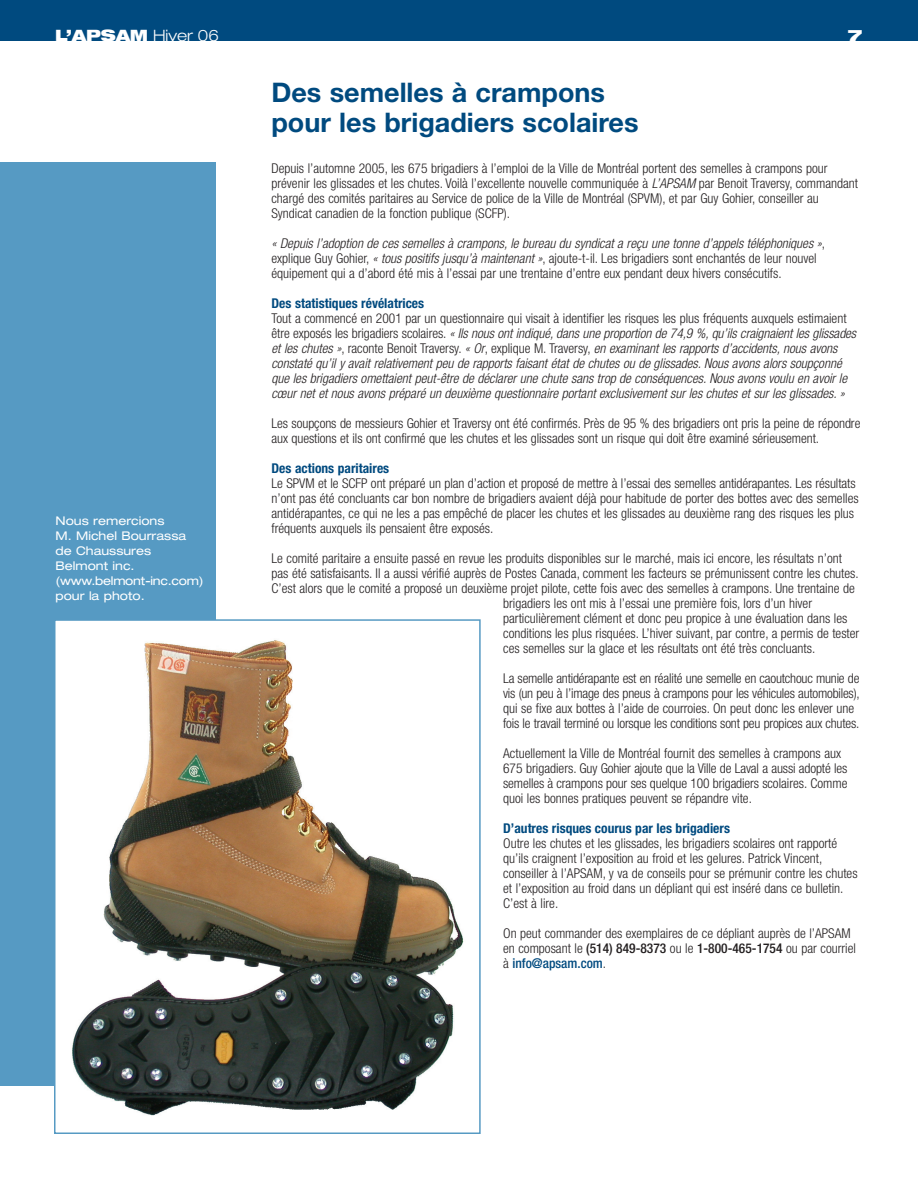
<style>
.page{position:relative;width:918px;height:1188px;background:#fff}
.page>*{position:absolute;margin:0;border:0;box-sizing:border-box;transform-origin:0 0}
.t1{font:700 27px/30px "Helvetica Neue";color:#004a7f}
.t2{font:900 expanded 15.75px "Helvetica Neue";color:#fff}
.t3{font:300 condensed 13.5px/15px "Helvetica Neue";color:#231f20}
.t4{font:italic 300 condensed 13.5px/15px "Helvetica Neue";color:#231f20}
.t5{font:700 condensed 13.5px "Helvetica Neue";color:#004a7f}
.t6{font:expanded 12px/15px "Helvetica Neue";color:#fff}
.s1{font-weight:300}
.s2{font-style:italic}
.s3{font-style:normal}
.s4{font-weight:500}
.s5{font-weight:500;color:#004a7f}
</style>
<div class="page">
<div style="left:0;top:0;width:918px;height:41px;background:#004a7f"></div>
<div style="left:0;top:162px;width:216px;height:923px;background:#569ac3"></div>
<img style="left:57px;top:622px;width:407px;height:494px">
<div style="left:54px;top:619px;width:427px;height:515px;border:2px solid #569ac3"></div>
<p class="t2" style="left:55px;top:29px;width:165px">L’APSAM <span class="s1">Hiver 06</span></p>
<p class="t2" style="left:848px;top:30px;width:16px">7</p>
<p class="t6" style="left:56px;top:514px;width:150px">Nous remercions<br>M. Michel Bourrassa de Chaussures<br>Belmont inc. (www.belmont-inc.com) pour la photo.</p>
<h1 class="t1" style="left:272px;top:80px;width:369px">Des semelles à crampons pour les brigadiers scolaires</h1>
<p class="t3" style="left:271px;top:162px;width:588px">Depuis l’automne 2005, les 675 brigadiers à l’emploi de la Ville de Montréal portent des semelles à crampons pour prévenir les glissades et les chutes. Voilà l’excellente nouvelle communiquée à <span class="s2">L’APSAM</span>par Benoit Traversy, commandant chargé des comités paritaires au Service de police de la Ville de Montréal (SPVM), et par Guy Gohier, conseiller au Syndicat canadien de la fonction publique (SCFP).</p>
<p class="t3" style="left:272px;top:237px;width:555px"><span class="s2">« Depuis l’adoption de ces semelles à crampons, le bureau du syndicat a reçu une tonne d’appels téléphoniques »</span>, explique Guy Gohier, <span class="s2">« tous positifs jusqu’à maintenant »</span>, ajoute-t-il. Les brigadiers sont enchantés de leur nouvel équipement qui a d’abord été mis à l’essai par une trentaine d’entre eux pendant deux hivers consécutifs.</p>
<p class="t5" style="left:272px;top:298px;width:154px">Des statistiques révélatrices</p>
<p class="t4" style="left:271px;top:312px;width:589px"><span class="s3">Tout a commencé en 2001 par un questionnaire qui visait à identifier les risques les plus fréquents auxquels estimaient<br>ê t r e e x p o s é s l e s b r i g a d i e r s s c o l a i r e s .</span> « Ils nous ont indiqué, dans une proportion de 74,9 %, qu’ils craignaient les glissades et les chutes »<span class="s3">, r a c o n t e B e n o i t Tr a v e r s y.</span> « Or<span class="s3">, e x p l i q u e M . Tr a v e r s y,</span> en examinant les rapports d’accidents, nous avons constaté qu’il y avait relativement peu de rapports faisant état de chutes ou de glissades. Nous avons alors soupçonné que les brigadiers omettaient peut-être de déclarer une chute sans trop de conséquences. Nous avons voulu en avoir le cœur net et nous avons préparé un deuxième questionnaire portant exclusivement sur les chutes et sur les glissades. »</p>
<p class="t3" style="left:272px;top:417px;width:590px">Les soupçons de messieurs Gohier et Traversy ont été confirmés. Près de 95 % des brigadiers ont pris la peine de répondre aux questions et ils ont confirmé que les chutes et les glissades sont un risque qui doit être examiné sérieusement.</p>
<p class="t5" style="left:272px;top:463px;width:119px">Des actions paritaires</p>
<p class="t3" style="left:272px;top:477px;width:589px">Le SPVM et le SCFP ont préparé un plan d’action et proposé de mettre à l’essai des semelles antidérapantes. Les résultats n’ont pas été concluants car bon nombre de brigadiers avaient déjà pour habitude de porter des bottes avec des semelles antidérapantes, ce qui ne les a pas empêché de placer les chutes et les glissades au deuxième rang des risques les plus fréquents auxquels ils pensaient être exposés.</p>
<p class="t3" style="left:272px;top:552px;width:572px">Le comité paritaire a ensuite passé en revue les produits disponibles sur le marché, mais ici encore, les résultats n’ont</p>
<p class="t3" style="left:272px;top:567px;width:589px">pas été satisfaisants. Il a aussi vérifié auprès de Postes Canada, comment les facteurs se prémunissent contre les chutes.</p>
<p class="t3" style="left:272px;top:582px;width:585px">C’est alors que le comité a proposé un deuxième projet pilote, cette fois avec des semelles à crampons. Une trentaine de</p>
<p class="t3" style="left:503px;top:597px;width:310px">brigadiers les ont mis à l’essai une première fois, lors d’un hiver</p>
<p class="t3" style="left:503px;top:612px;width:346px">particulièrement clément et donc peu propice à une évaluation dans les</p>
<p class="t3" style="left:503px;top:627px;width:358px">conditions les plus risquées. L’hiver suivant, par contre, a permis de tester</p>
<p class="t3" style="left:503px;top:642px;width:314px">ces semelles sur la glace et les résultats ont été très concluants.</p>
<p class="t3" style="left:503px;top:672px;width:358px">La semelle antidérapante est en réalité une semelle en caoutchouc munie de vis (un peu à l’image des pneus à crampons pour les véhicules automobiles), qui se fixe aux bottes à l’aide de courroies. On peut donc les enlever une fois le travail terminé ou lorsque les conditions sont peu propices aux chutes.</p>
<p class="t3" style="left:503px;top:747px;width:346px">Actuellement la Ville de Montréal fournit des semelles à crampons aux 675 brigadiers. Guy Gohier ajoute que la Ville de Laval a aussi adopté les semelles à crampons pour ses quelque 100 brigadiers scolaires. Comme quoi les bonnes pratiques peuvent se répandre vite.</p>
<p class="t5" style="left:503px;top:823px;width:228px">D’autres risques courus par les brigadiers</p>
<p class="t3" style="left:503px;top:837px;width:356px">Outre les chutes et les glissades, les brigadiers scolaires ont rapporté qu’ils craignent l’exposition au froid et les gelures. Patrick Vincent, conseiller à l’APSAM, y va de conseils pour se prémunir contre les chutes et l’exposition au froid dans un dépliant qui est inséré dans ce bulletin.<br>C’est à lire.</p>
<p class="t3" style="left:503px;top:927px;width:354px">On peut commander des exemplaires de ce dépliant auprès de l’APSAM en composant le <span class="s4">(514) 849-8373</span> ou le <span class="s4">1-800-465-1754</span> ou par courriel à <span class="s5">info@apsam.com</span>.</p>
</div>
